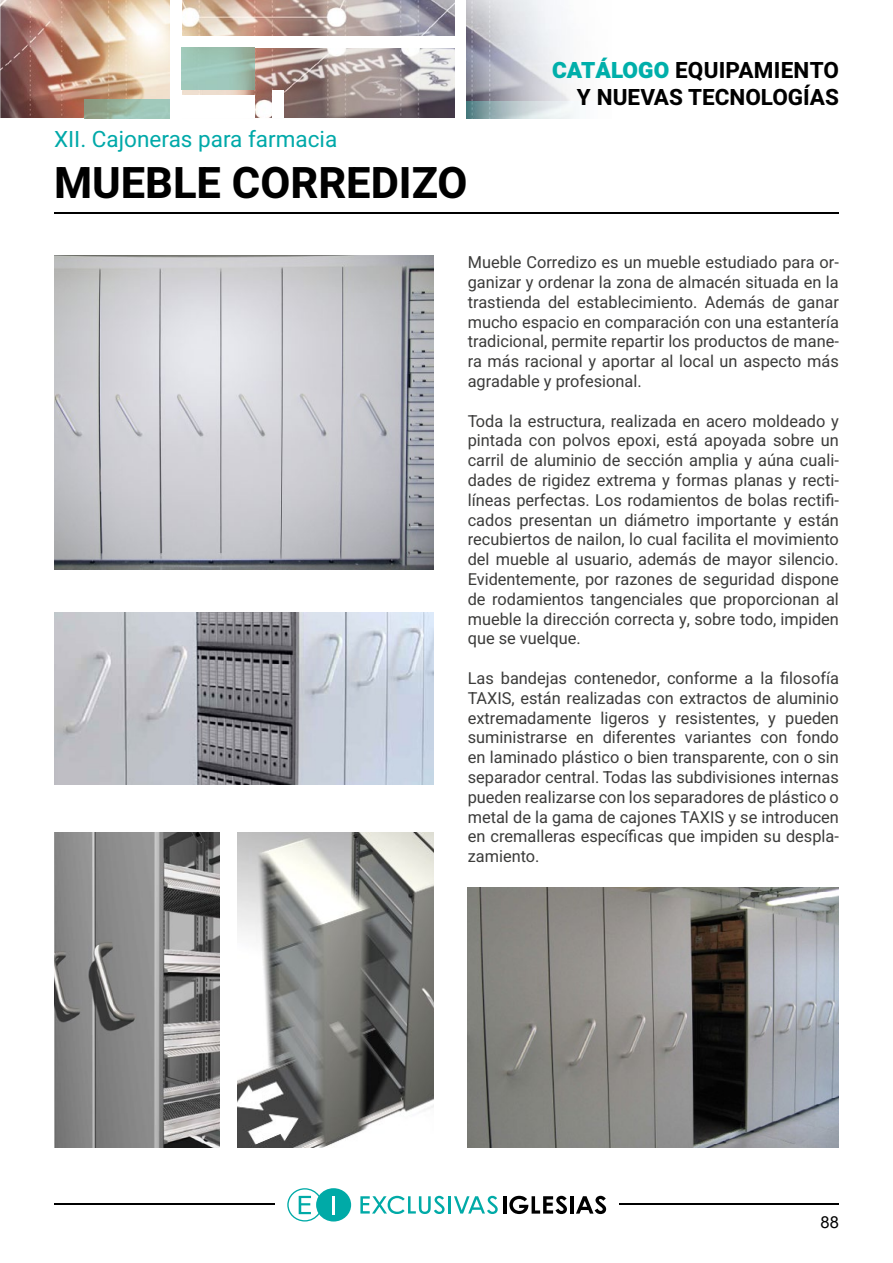
<style>
.page{position:relative;width:893px;height:1263px;background:#fff}
.page>*{position:absolute;margin:0;border:0;box-sizing:border-box;transform-origin:0 0}
.t1{font:700 43.5px "Heebo";color:#000}
.t2{font:700 22.5px/27px "Heebo";color:#000;text-align:right}
.t3{font:22.5px "Heebo";color:#00a9a9}
.t4{font:16.5px/19.8px "Heebo";color:#3c3c3b;text-align:justify}
.t5{font:16.5px "Arial";color:#000}
.s1{font-weight:900;color:#00afaa}
</style>
<div class="page">
<img style="left:0;top:0;width:455px;height:118px">
<div style="left:273px;top:91px;width:11px;height:27px;background:#fff"></div>
<img style="left:84px;top:100px;width:86px;height:18px">
<div style="left:170px;top:0;width:11px;height:118px;background:#fff"></div>
<div style="left:170px;top:37px;width:285px;height:11px;background:#fff"></div>
<img style="left:181px;top:48px;width:74px;height:42px">
<div style="left:179px;top:95px;width:76px;height:23px;background:#fff"></div>
<img style="left:466px;top:0;width:110px;height:118px">
<hr style="left:54px;top:1203px;width:785px;height:2px;background:#000">
<div style="left:275px;top:1185px;width:343px;height:41px;background:#fff"></div>
<svg style="left:287px;top:1188px;width:64px;height:33px"></svg>
<hr style="left:332px;top:1196px;width:3px;height:18px;background:#fff">
<svg style="left:360px;top:1196px;width:85px;height:18px"></svg>
<hr style="left:448px;top:1196px;width:3px;height:17px;background:#00aaa7">
<svg style="left:454px;top:1196px;width:44px;height:18px"></svg>
<hr style="left:503px;top:1196px;width:3px;height:17px;background:#000">
<svg style="left:509px;top:1196px;width:58px;height:18px"></svg>
<hr style="left:570px;top:1196px;width:3px;height:17px;background:#000">
<svg style="left:576px;top:1196px;width:30px;height:18px"></svg>
<hr style="left:54px;top:212px;width:785px;height:2px;background:#000">
<img style="left:237px;top:833px;width:197px;height:314px">
<img style="left:54px;top:612px;width:380px;height:172px">
<img style="left:468px;top:888px;width:371px;height:259px">
<img style="left:54px;top:255px;width:380px;height:315px">
<img style="left:54px;top:833px;width:166px;height:314px">
<h2 class="t3" style="left:54px;top:123px;width:285px">XII. Cajoneras para farmacia</h2>
<h1 class="t1" style="left:54px;top:152px;width:415px">MUEBLE CORREDIZO</h1>
<h2 class="t2" style="left:552px;top:56px;width:288px"><span class="s1">CATÁLOGO</span> EQUIPAMIENTO<br>Y NUEVAS TECNOLOGÍAS</h2>
<p class="t4" style="left:468px;top:252px;width:373px">Mueble Corredizo es un mueble estudiado para or&shy;ganizar y ordenar la zona de almacén situada en la trastienda del establecimiento. Además de ganar mucho espacio en comparación con una estantería tradicional, permite repartir los productos de mane&shy;ra más racional y aportar al local un aspecto más agradable y profesional.</p>
<p class="t4" style="left:468px;top:411px;width:373px">Toda la estructura, realizada en acero moldeado y pintada con polvos epoxi, está apoyada sobre un carril de aluminio de sección amplia y aúna cuali&shy;dades de rigidez extrema y formas planas y recti&shy;líneas perfectas. Los rodamientos de bolas rectifi&shy;cados presentan un diámetro importante y están recubiertos de nailon, lo cual facilita el movimiento del mueble al usuario, además de mayor silencio.<br>Evidentemente, por razones de seguridad dispone de rodamientos tangenciales que proporcionan al mueble la dirección correcta y, sobre todo, impiden que se vuelque.</p>
<p class="t4" style="left:468px;top:668px;width:373px">Las bandejas contenedor, conforme a la filosofía TAXIS, están realizadas con extractos de aluminio extremadamente ligeros y resistentes, y pueden suministrarse en diferentes variantes con fondo en laminado plástico o bien transparente, con o sin separador central. Todas las subdivisiones internas pueden realizarse con los separadores de plástico o metal de la gama de cajones TAXIS y se introducen en cremalleras específicas que impiden su despla&shy;zamiento.</p>
<p class="t5" style="left:821px;top:1210px;width:20px">88</p>
</div>
